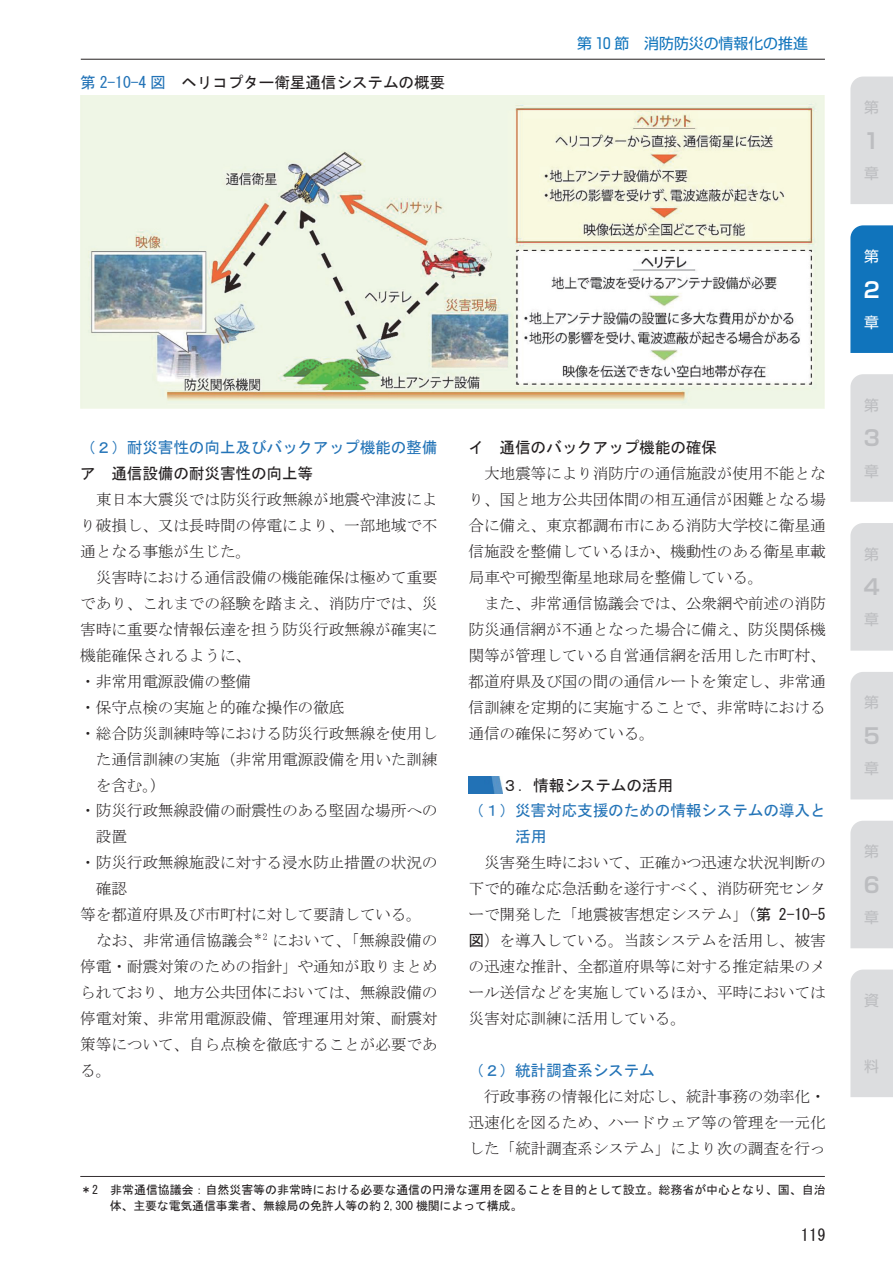
<style>
.page{position:relative;width:893px;height:1263px;background:#fff}
.page>*{position:absolute;margin:0;border:0;box-sizing:border-box;transform-origin:0 0}
.t1{font:700 21.3px "Shin Go Pr 6 N De";color:#bcbdc0}
.t2{font:700 21.3px "Shin Go Pr 6 N De";color:#fff}
.t3{font:16.5px "MS Gothic";color:#231f20}
.t4{font:15.75px/26px "MS Mincho";letter-spacing:-.015em;color:#231f20;text-align:justify}
.t5{font:15.75px "MS Gothic";letter-spacing:-.015em;color:#231f20}
.t6{font:15.75px/26px "MS Gothic";letter-spacing:-.015em;color:#2273b7}
.t7{font:14.85px "Shin Go Pr 6 N";color:#1074bc}
.t8{font:14.85px "Shin Go Pr 6 N";color:#bcbdc0}
.t9{font:14.85px "Shin Go Pr 6 N";color:#fff}
.t10{font:12px/15.6px "MS Gothic";letter-spacing:-.005em;color:#231f20}
.s1{color:#2273b7}
.s2{font-family:"MS Gothic"}
</style>
<div class="page">
<hr style="left:81px;top:59px;width:744px;height:1px;background:#231f20">
<img style="left:81px;top:96px;width:744px;height:312px">
<img style="left:469px;top:777px;width:33px;height:16px">
<hr style="left:80px;top:1176px;width:745px;height:1px;background:#332e30">
<div style="left:850px;top:77px;width:43px;height:127px;background:#dcdddf"></div>
<div style="left:850px;top:374px;width:43px;height:128px;background:#dcdddf"></div>
<div style="left:850px;top:523px;width:43px;height:128px;background:#dcdddf"></div>
<div style="left:850px;top:672px;width:43px;height:127px;background:#dcdddf"></div>
<div style="left:850px;top:821px;width:43px;height:127px;background:#dcdddf"></div>
<div style="left:850px;top:225px;width:43px;height:128px;background:#1074bc"></div>
<div style="left:850px;top:969px;width:43px;height:128px;background:#dcdddf"></div>
<p class="t5" style="left:80px;top:75px;width:367px"><span class="s1">第 2-10-4 図</span> ヘリコプター衛星通信システムの概要</p>
<p class="t7" style="left:577px;top:31px;width:232px">第 10 節　消防防災の情報化の推進</p>
<p class="t5" style="left:468px;top:440px;width:250px">イ 通信のバックアップ機能の確保</p>
<p class="t4" style="left:468px;top:460px;width:359px;text-indent:16px">大地震等により消防庁の通信施設が使用不能となり、国と地方公共団体間の相互通信が困難となる場合に備え、東京都調布市にある消防大学校に衛星通信施設を整備しているほか、機動性のある衛星車載局車や可搬型衛星地球局を整備している。</p>
<p class="t4" style="left:468px;top:590px;width:359px;text-indent:16px">また、非常通信協議会では、公衆網や前述の消防防災通信網が不通となった場合に備え、防災関係機関等が管理している自営通信網を活用した市町村、都道府県及び国の間の通信ルートを策定し、非常通信訓練を定期的に実施することで、非常時における通信の確保に努めている。</p>
<p class="t5" style="left:502px;top:777px;width:172px">３．情報システムの活用</p>
<p class="t6" style="left:515px;top:798px;width:312px;text-indent:-47px">（１）災害対応支援のための情報システムの導入と活用</p>
<p class="t4" style="left:468px;top:850px;width:359px;text-indent:16px">災害発生時において、正確かつ迅速な状況判断の下で的確な応急活動を遂行すべく、消防研究センターで開発した「地震被害想定システム」（<span class="s2">第 2-10-5図</span>）を導入している。当該システムを活用し、被害の迅速な推計、全都道府県等に対する推定結果のメール送信などを実施しているほか、平時においては災害対応訓練に活用している。</p>
<p class="t6" style="left:468px;top:1057px;width:188px">（２）統計調査系システム</p>
<p class="t4" style="left:468px;top:1083px;width:359px;text-indent:16px">行政事務の情報化に対応し、統計事務の効率化・迅速化を図るため、ハードウェア等の管理を一元化した「統計調査系システム」により次の調査を行っ</p>
<p class="t10" style="left:110px;top:1182px;width:718px;text-indent:-29px">＊2 非常通信協議会：自然災害等の非常時における必要な通信の円滑な運用を図ることを目的として設立。総務省が中心となり、国、自治体、主要な電気通信事業者、無線局の免許人等の約 2,300 機関によって構成。</p>
<p class="t6" style="left:80px;top:434px;width:359px">（２）耐災害性の向上及びバックアップ機能の整備</p>
<p class="t5" style="left:80px;top:465px;width:235px">ア 通信設備の耐災害性の向上等</p>
<p class="t4" style="left:80px;top:486px;width:359px;text-indent:16px">東日本大震災では防災行政無線が地震や津波により破損し、又は長時間の停電により、一部地域で不通となる事態が生じた。</p>
<p class="t4" style="left:96px;top:564px;width:343px">災害時における通信設備の機能確保は極めて重要</p>
<p class="t4" style="left:80px;top:590px;width:359px">であり、これまでの経験を踏まえ、消防庁では、災</p>
<p class="t4" style="left:80px;top:616px;width:359px">害時に重要な情報伝達を担う防災行政無線が確実に</p>
<p class="t4" style="left:80px;top:642px;width:172px">機能確保されるように、</p>
<p class="t4" style="left:80px;top:668px;width:172px">・非常用電源設備の整備</p>
<p class="t4" style="left:80px;top:694px;width:266px">・保守点検の実施と的確な操作の徹底</p>
<p class="t4" style="left:80px;top:720px;width:359px">・総合防災訓練時等における防災行政無線を使用し</p>
<p class="t4" style="left:96px;top:746px;width:343px">た通信訓練の実施（非常用電源設備を用いた訓練</p>
<p class="t4" style="left:96px;top:772px;width:72px">を含む。）</p>
<p class="t4" style="left:80px;top:798px;width:359px">・防災行政無線設備の耐震性のある堅固な場所への</p>
<p class="t4" style="left:96px;top:824px;width:33px">設置</p>
<p class="t4" style="left:80px;top:850px;width:359px">・防災行政無線施設に対する浸水防止措置の状況の</p>
<p class="t4" style="left:96px;top:876px;width:33px">確認</p>
<p class="t4" style="left:80px;top:902px;width:343px">等を都道府県及び市町村に対して要請している。</p>
<p class="t4" style="left:96px;top:927px;width:343px">なお、非常通信協議会<sup>＊2</sup> において、「無線設備の</p>
<p class="t4" style="left:80px;top:953px;width:359px">停電・耐震対策のための指針」や通知が取りまとめ</p>
<p class="t4" style="left:80px;top:979px;width:359px">られており、地方公共団体においては、無線設備の</p>
<p class="t4" style="left:80px;top:1005px;width:359px">停電対策、非常用電源設備、管理運用対策、耐震対</p>
<p class="t4" style="left:80px;top:1031px;width:359px">策等について、自ら点検を徹底することが必要であ</p>
<p class="t4" style="left:80px;top:1057px;width:33px">る。</p>
<p class="t3" style="left:801px;top:1227px;width:26px">119</p>
<p class="t8" style="left:864px;top:95px;width:16px">第</p>
<h1 class="t1" style="left:861px;top:123px;width:14px">１</h1>
<p class="t8" style="left:864px;top:161px;width:16px">章</p>
<p class="t9" style="left:864px;top:244px;width:16px">第</p>
<h1 class="t2" style="left:861px;top:272px;width:19px">２</h1>
<p class="t9" style="left:864px;top:310px;width:16px">章</p>
<p class="t8" style="left:864px;top:393px;width:16px">第</p>
<h1 class="t1" style="left:861px;top:421px;width:19px">３</h1>
<p class="t8" style="left:864px;top:459px;width:16px">章</p>
<p class="t8" style="left:864px;top:542px;width:16px">第</p>
<h1 class="t1" style="left:861px;top:570px;width:20px">４</h1>
<p class="t8" style="left:864px;top:608px;width:16px">章</p>
<p class="t8" style="left:864px;top:690px;width:16px">第</p>
<h1 class="t1" style="left:861px;top:718px;width:19px">５</h1>
<p class="t8" style="left:864px;top:756px;width:16px">章</p>
<p class="t8" style="left:864px;top:839px;width:16px">第</p>
<h1 class="t1" style="left:861px;top:867px;width:19px">６</h1>
<p class="t8" style="left:864px;top:905px;width:16px">章</p>
<p class="t8" style="left:864px;top:988px;width:16px">資</p>
<p class="t8" style="left:864px;top:1054px;width:16px">料</p>
</div>
